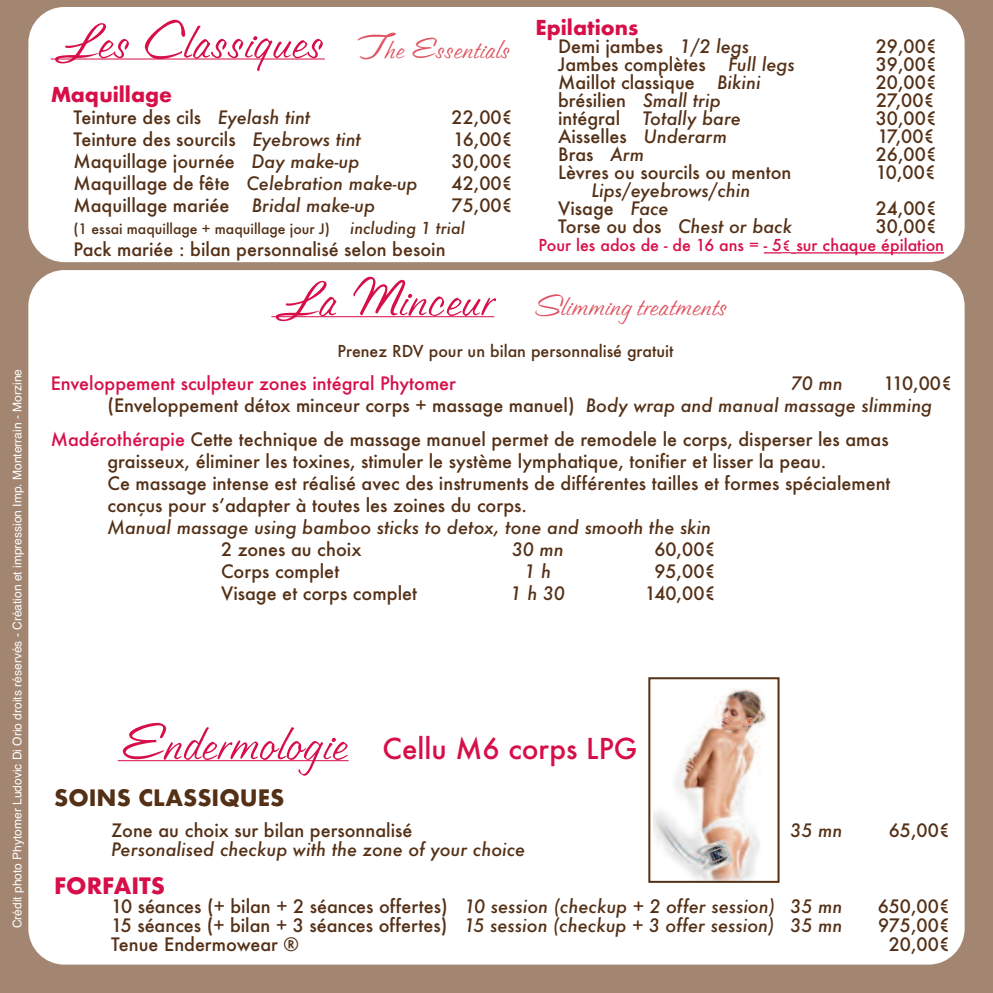
<style>
.page{position:relative;width:993px;height:993px;background:#fff}
.page>*{position:absolute;margin:0;border:0;box-sizing:border-box;transform-origin:0 0}
.t1{font:50px "OPTI Lester";color:#d70f48}
.t2{font:28px "OPTI Lester";color:#df5461}
.t3{font:500 28px "Futura";color:#d70f48}
.t4{font:700 22px "Futura";color:#543016}
.t5{font:700 22px "Futura";color:#d70f48}
.t6{font:700 20px "Futura";color:#d70f48}
.t7{font:500 18px/22px "Futura";color:#543016}
.t8{font:italic 500 18px/18px "Futura";color:#543016}
.t9{font:500 18px "Futura";color:#d70f48}
.t10{font:500 16px "Futura";color:#d70f48}
.t11{font:500 16px "Futura";color:#543016}
.t12{font:italic 500 16px "Futura";color:#543016}
.t13{font:500 14px "Futura";color:#543016}
.t14{font:12px "Helvetica";color:#fff}
.s1{font-size:34px;color:#df5461}
.s2{font-size:28px;color:#df5461}
.s3{font-style:italic}
.s4{font-style:normal}
.s5{font-size:14px}
.s6{font-size:50px;color:#d70f48}
.s7{color:#d70f48}
.s8{font-family:"OPTI Lester";font-weight:400;font-size:50px}
</style>
<div class="page">
<div style="left:0;top:0;width:992px;height:992px;background:#a38671"></div>
<div style="left:28px;top:270px;width:936px;height:694px;background:#fff;border-radius:36px"></div>
<hr style="left:271px;top:316px;width:223px;height:1px;background:#d70f48">
<hr style="left:118px;top:760px;width:230px;height:1px;background:#d70f48">
<img style="left:653px;top:688px;width:112px;height:191px">
<div style="left:648px;top:677px;width:131px;height:205px;border:2px solid #543016"></div>
<div style="left:28px;top:7px;width:936px;height:255px;background:#fff;border-radius:36px"></div>
<hr style="left:51px;top:59px;width:274px;height:1px;background:#d70f48">
<svg style="left:763px;top:252px;width:33px;height:2px"></svg>
<hr style="left:796px;top:252px;width:147px;height:1px;background:#d70f48">
<p class="t14" style="left:10px;top:928px;width:560px;rotate:-90deg">Crédit photo Phytomer Ludovic Di Orio droits réservés - Création et impression Imp. Monterrain - Morzine</p>
<h1 class="t1" style="left:51px;top:11px;width:461px">Les Classiques <span class="s1">T</span><span class="s2">he Essentials</span></h1>
<p class="t6" style="left:51px;top:80px;width:123px">Maquillage</p>
<p class="t7" style="left:73px;top:106px;width:238px">Teinture des cils <span class="s3">Eyelash tint</span></p>
<p class="t7" style="left:451px;top:106px;width:63px">22,00€</p>
<p class="t7" style="left:73px;top:128px;width:289px">Teinture des sourcils <span class="s3">Eyebrows tint</span></p>
<p class="t7" style="left:453px;top:128px;width:61px">16,00€</p>
<p class="t7" style="left:73px;top:150px;width:287px">Maquillage journée <span class="s3">Day make-up</span></p>
<p class="t7" style="left:451px;top:150px;width:63px">30,00€</p>
<p class="t8" style="left:73px;top:174px;width:345px"><span class="s4">Maquillage de fête</span> Celebration make-up</p>
<p class="t7" style="left:451px;top:172px;width:63px">42,00€</p>
<p class="t7" style="left:73px;top:194px;width:303px">Maquillage mariée <span class="s3">Bridal make-up</span></p>
<p class="t7" style="left:451px;top:194px;width:63px">75,00€</p>
<p class="t13" style="left:73px;top:221px;width:258px">(1 essai maquillage + maquillage jour J)</p>
<p class="t12" style="left:350px;top:219px;width:116px">including 1 trial</p>
<p class="t7" style="left:73px;top:238px;width:373px">Pack mariée : bilan personnalisé selon besoin</p>
<p class="t6" style="left:535px;top:13px;width:104px">Epilations</p>
<p class="t7" style="left:558px;top:36px;width:192px">Demi jambes <span class="s3">1/2 legs</span></p>
<p class="t7" style="left:875px;top:36px;width:63px">29,00€</p>
<p class="t7" style="left:558px;top:54px;width:238px">Jambes complètes <span class="s3">Full legs</span></p>
<p class="t7" style="left:875px;top:54px;width:63px">39,00€</p>
<p class="t7" style="left:558px;top:72px;width:204px">Maillot classique <span class="s3">Bikini</span></p>
<p class="t7" style="left:875px;top:72px;width:63px">20,00€</p>
<p class="t7" style="left:558px;top:90px;width:164px">brésilien <span class="s3">Small trip</span></p>
<p class="t7" style="left:875px;top:90px;width:60px">27,00€</p>
<p class="t8" style="left:558px;top:110px;width:184px"><span class="s4">intégral</span> Totally bare</p>
<p class="t7" style="left:875px;top:108px;width:63px">30,00€</p>
<p class="t7" style="left:558px;top:126px;width:170px">Aisselles <span class="s3">Underarm</span></p>
<p class="t7" style="left:877px;top:126px;width:59px">17,00€</p>
<p class="t7" style="left:558px;top:144px;width:88px">Bras <span class="s3">Arm</span></p>
<p class="t7" style="left:875px;top:144px;width:63px">26,00€</p>
<p class="t7" style="left:558px;top:162px;width:235px">Lèvres ou sourcils ou menton</p>
<p class="t7" style="left:875px;top:162px;width:62px">10,00€</p>
<p class="t8" style="left:558px;top:182px;width:194px;text-indent:33px">Lips/eyebrows/chin<br><span class="s4">Visage</span> Face</p>
<p class="t7" style="left:875px;top:198px;width:62px">24,00€</p>
<p class="t8" style="left:558px;top:218px;width:235px"><span class="s4">Torse ou dos</span> Chest or back</p>
<p class="t7" style="left:875px;top:216px;width:63px">30,00€</p>
<p class="t10" style="left:538px;top:236px;width:407px">Pour les ados de - de 16 ans = - 5<span class="s5">€</span> sur chaque épilation</p>
<h2 class="t2" style="left:271px;top:289px;width:458px"><span class="s6">La Minceur</span> Slimming treatments</h2>
<p class="t11" style="left:337px;top:342px;width:337px">Prenez RDV pour un bilan personnalisé gratuit</p>
<p class="t9" style="left:51px;top:373px;width:406px">Enveloppement sculpteur zones intégral Phytomer</p>
<p class="t8" style="left:790px;top:375px;width:53px">70 mn</p>
<p class="t7" style="left:107px;top:373px;width:845px;text-indent:775px">110,00€ (Enveloppement détox minceur corps + massage manuel) <span class="s3">Body wrap and manual massage slimming</span></p>
<p class="t7" style="left:107px;top:428px;width:784px;text-indent:-57px"><span class="s7">Madérothérapie</span> Cette technique de massage manuel permet de remodele le corps, disperser les amas graisseux, éliminer les toxines, stimuler le système lymphatique, tonifier et lisser la peau.<br>Ce massage intense est réalisé avec des instruments de différentes tailles et formes spécialement conçus pour s’adapter à toutes les zoines du corps.</p>
<p class="t8" style="left:107px;top:518px;width:605px">Manual massage using bamboo sticks to detox, tone and smooth the skin</p>
<p class="t7" style="left:221px;top:538px;width:142px">2 zones au choix</p>
<p class="t8" style="left:511px;top:540px;width:53px">30 mn</p>
<p class="t7" style="left:654px;top:538px;width:63px">60,00€</p>
<p class="t7" style="left:221px;top:560px;width:120px">Corps complet</p>
<p class="t8" style="left:524px;top:562px;width:28px">1 h</p>
<p class="t7" style="left:654px;top:560px;width:63px">95,00€</p>
<p class="t7" style="left:221px;top:582px;width:198px">Visage et corps complet</p>
<p class="t8" style="left:510px;top:584px;width:56px">1h30</p>
<p class="t7" style="left:644px;top:582px;width:72px">140,00€</p>
<h2 class="t3" style="left:118px;top:733px;width:521px"><span class="s8">Endermologie</span> Cellu M6 corps LPG</h2>
<p class="t4" style="left:54px;top:781px;width:232px">SOINS CLASSIQUES</p>
<p class="t7" style="left:111px;top:819px;width:303px">Zone au choix sur bilan personnalisé</p>
<p class="t8" style="left:790px;top:821px;width:53px">35 mn</p>
<p class="t7" style="left:888px;top:819px;width:63px">65,00€</p>
<p class="t8" style="left:111px;top:840px;width:415px">Personalised checkup with the zone of your choice</p>
<p class="t5" style="left:54px;top:869px;width:112px">FORFAITS</p>
<p class="t8" style="left:111px;top:897px;width:732px"><span class="s4">10 séances (+ bilan + 2 séances offertes)</span> 10 session (checkup + 2 offer session) 35 mn</p>
<p class="t7" style="left:877px;top:895px;width:74px">650,00€</p>
<p class="t8" style="left:111px;top:916px;width:732px"><span class="s4">15 séances (+ bilan + 3 séances offertes)</span> 15 session (checkup + 3 offer session) 35 mn</p>
<p class="t7" style="left:877px;top:914px;width:73px">975,00€</p>
<p class="t7" style="left:111px;top:933px;width:189px">Tenue Endermowear ®</p>
<p class="t7" style="left:888px;top:933px;width:63px">20,00€</p>
</div>
